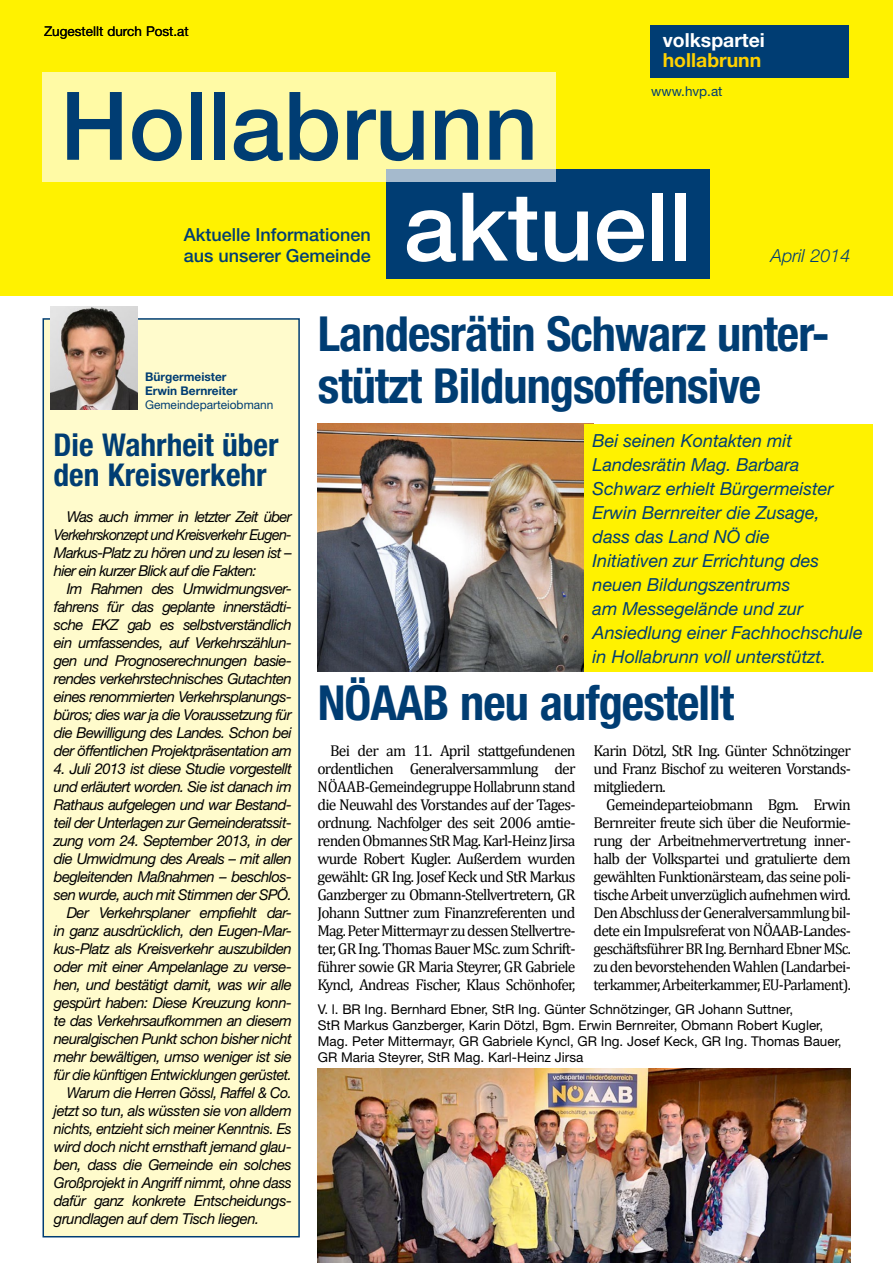
<style>
.page{position:relative;width:893px;height:1263px;background:#fff}
.page>*{position:absolute;margin:0;border:0;box-sizing:border-box;transform-origin:0 0}
.t1{font:500 94.8px "Helvetica Neue";color:#003d73}
.t2{font:500 94.8px "Helvetica Neue";color:#fff}
.t3{font:700 condensed 48.3px/52.2px "Helvetica Neue";letter-spacing:-.02em;color:#003d73}
.t4{font:700 condensed 31.5px/29.2px "Helvetica Neue";color:#003d73}
.t5{font:700 19.35px "Helvetica Neue";color:#fff}
.t6{font:700 19.35px "Helvetica Neue";color:#ffd200}
.t7{font:italic 18px/24px "Helvetica Neue";color:#003d73}
.t8{font:500 18px/21.6px "Helvetica Neue";color:#003d73}
.t9{font:italic 300 18px "Helvetica Neue";color:#003d73}
.t10{font:15.75px/18px "Cambria";letter-spacing:-.05em;color:#000;text-align:justify}
.t11{font:italic 15px/18px "Helvetica Neue";letter-spacing:-.035em;color:#000;text-align:justify}
.t12{font:italic 15px "Helvetica Neue";letter-spacing:-.035em;color:#000;scale:.95 1}
.t13{font:italic 15px "Helvetica Neue";letter-spacing:-.035em;color:#000;scale:.96 1}
.t14{font:13.5px/16.2px "Helvetica Neue";color:#000}
.t15{font:13.5px "Helvetica Neue";color:#003d73}
.t16{font:700 12px/14.4px "Helvetica Neue";color:#003d73}
.t17{font:12px "Helvetica Neue";color:#003d73}
</style>
<div class="page">
<div style="left:0;top:0;width:893px;height:296px;background:#fff200"></div>
<div style="left:386px;top:169px;width:324px;height:109px;background:#003d73"></div>
<div style="left:43px;top:72px;width:513px;height:110px;background:#fffaa5"></div>
<div style="left:651px;top:26px;width:198px;height:52px;background:#003d73"></div>
<div style="left:43px;top:318px;width:257px;height:919px;background:#fffbcc;border:2px solid #003d73"></div>
<img style="left:50px;top:306px;width:87px;height:104px">
<img style="left:318px;top:1069px;width:532px;height:194px">
<img style="left:317px;top:424px;width:267px;height:247px">
<div style="left:584px;top:424px;width:289px;height:247px;background:#fff200"></div>
<p class="t14" style="left:44px;top:23px;width:146px">Zugestellt durch Post.at</p>
<h1 class="t1" style="left:60px;top:70px;width:479px">Hollabrunn</h1>
<p class="t5" style="left:663px;top:29px;width:104px">volkspartei</p>
<p class="t6" style="left:663px;top:48px;width:100px">hollabrunn</p>
<p class="t15" style="left:651px;top:83px;width:73px">www.hvp.at</p>
<p class="t8" style="left:184px;top:223px;width:189px">Aktuelle Informationen aus unserer Gemeinde</p>
<h1 class="t2" style="left:404px;top:170px;width:290px">aktuell</h1>
<p class="t9" style="left:771px;top:245px;width:81px">April 2014</p>
<p class="t16" style="left:145px;top:369px;width:94px">Bürgermeister<br>Erwin Bernreiter</p>
<p class="t17" style="left:145px;top:398px;width:130px">Gemeindeparteiobmann</p>
<h3 class="t4" style="left:54px;top:430px;width:227px">Die Wahrheit über den Kreisverkehr</h3>
<p class="t11" style="left:54px;top:507px;width:239px;text-indent:13px">Was auch immer in letzter Zeit über Verkehrskonzept und Kreisverkehr Eugen-Markus-Platz zu hören und zu lesen ist – hier ein kurzer Blick auf die Fakten:</p>
<p class="t11" style="left:54px;top:579px;width:239px;text-indent:13px">Im Rahmen des Umwidmungsver&shy;fahrens für das geplante innerstädti&shy;sche EKZ gab es selbstverständlich ein umfassendes, auf Verkehrszählun&shy;gen und Prognoserechnungen basie&shy;rendes verkehrstechnisches Gutachten eines renommierten Verkehrsplanungs&shy;büros; dies war ja die Voraussetzung für die Bewilligung des Landes. Schon bei der öffentlichen Projektpräsentation am</p>
<p class="t11" style="left:54px;top:759px;width:239px">4. Juli 2013 ist diese Studie vorgestellt</p>
<p class="t11" style="left:54px;top:777px;width:239px">und erläutert worden. Sie ist danach im</p>
<p class="t11" style="left:54px;top:795px;width:239px">Rathaus aufgelegen und war Bestand-</p>
<p class="t11" style="left:54px;top:813px;width:239px">teil der Unterlagen zur Gemeinderatssit-</p>
<p class="t11" style="left:54px;top:831px;width:239px">zung vom 24. September 2013, in der</p>
<p class="t11" style="left:54px;top:849px;width:239px">die Umwidmung des Areals – mit allen</p>
<p class="t11" style="left:54px;top:867px;width:239px">begleitenden Maßnahmen – beschlos-</p>
<p class="t11" style="left:54px;top:885px;width:239px">sen wurde, auch mit Stimmen der SPÖ.</p>
<p class="t11" style="left:67px;top:903px;width:227px">Der Verkehrsplaner empfiehlt dar-</p>
<p class="t11" style="left:54px;top:921px;width:239px">in ganz ausdrücklich, den Eugen-Mar-</p>
<p class="t11" style="left:54px;top:939px;width:239px">kus-Platz als Kreisverkehr auszubilden</p>
<p class="t11" style="left:54px;top:957px;width:239px">oder mit einer Ampelanlage zu verse-</p>
<p class="t11" style="left:54px;top:975px;width:239px">hen, und bestätigt damit, was wir alle</p>
<p class="t11" style="left:54px;top:993px;width:239px">gespürt haben: Diese Kreuzung konn-</p>
<p class="t11" style="left:54px;top:1011px;width:239px">te das Verkehrsaufkommen an diesem</p>
<p class="t11" style="left:54px;top:1029px;width:239px">neuralgischen Punkt schon bisher nicht</p>
<p class="t11" style="left:54px;top:1047px;width:239px">mehr bewältigen, umso weniger ist sie</p>
<p class="t12" style="left:54px;top:1066px;width:252px">für die künftigen Entwicklungen gerüstet.</p>
<p class="t13" style="left:67px;top:1084px;width:236px">Warum die Herren Gössl, Raffel &amp; Co.</p>
<p class="t11" style="left:54px;top:1101px;width:239px">jetzt so tun, als wüssten sie von alldem</p>
<p class="t12" style="left:54px;top:1120px;width:252px">nichts, entzieht sich meiner Kenntnis. Es</p>
<p class="t11" style="left:54px;top:1137px;width:239px">wird doch nicht ernsthaft jemand glau-</p>
<p class="t11" style="left:54px;top:1155px;width:239px">ben, dass die Gemeinde ein solches</p>
<p class="t13" style="left:54px;top:1174px;width:249px">Großprojekt in Angriff nimmt, ohne dass</p>
<p class="t11" style="left:54px;top:1191px;width:239px">dafür ganz konkrete Entscheidungs-</p>
<p class="t11" style="left:54px;top:1209px;width:207px">grundlagen auf dem Tisch liegen.</p>
<h2 class="t3" style="left:318px;top:307px;width:513px">Landesrätin Schwarz unter&shy;stützt Bildungsoffensive</h2>
<p class="t7" style="left:593px;top:428px;width:272px">Bei seinen Kontakten mit<br>Landesrätin Mag. Barbara<br>Schwarz erhielt Bürgermeister<br>Erwin Bernreiter die Zusage,<br>dass das Land NÖ die<br>Initiativen zur Errichtung des neuen Bildungszentrums<br>am Messegelände und zur<br>Ansiedlung einer Fachhochschule in Hollabrunn voll unterstützt.</p>
<h2 class="t3" style="left:318px;top:676px;width:418px">NÖAAB neu aufgestellt</h2>
<p class="t10" style="left:593px;top:742px;width:259px">Karin Dötzl, StR Ing. Günter Schnötzinger und Franz Bischof zu weiteren Vorstands&shy;mitgliedern.</p>
<p class="t10" style="left:593px;top:796px;width:259px;text-indent:13px">Gemeindeparteiobmann Bgm. Erwin Bernreiter freute sich über die Neuformie&shy;rung der Arbeitnehmervertretung inner&shy;halb der Volkspartei und gratulierte dem gewählten Funktionärsteam, das seine poli&shy;tische Arbeit unverzüglich aufnehmen wird.<br>Den Abschluss der Generalversammlung bil&shy;dete ein Impulsreferat von NÖAAB-Landes&shy;geschäftsführer BR Ing. Bernhard Ebner MSc. zu den bevorstehenden Wahlen (Landarbei&shy;terkammer, Arbeiterkammer, EU-Parlament).</p>
<p class="t10" style="left:317px;top:742px;width:260px;text-indent:13px">Bei der am 11. April stattgefundenen ordentlichen Generalversammlung der NÖAAB-Gemeindegruppe Hollabrunn stand die Neuwahl des Vorstandes auf der Tages&shy;ordnung. Nachfolger des seit 2006 amtie&shy;renden Obmannes StR Mag. Karl-Heinz Jirsa wurde Robert Kugler. Außerdem wurden gewählt: GR Ing. Josef Keck und StR Markus Ganzberger zu Obmann-Stellvertretern, GR Johann Suttner zum Finanzreferenten und Mag. Peter Mittermayr zu dessen Stellvertre&shy;ter, GR Ing. Thomas Bauer MSc. zum Schrift&shy;führer sowie GR Maria Steyrer, GR Gabriele Kyncl, Andreas Fischer, Klaus Schönhofer,</p>
<p class="t14" style="left:318px;top:1000px;width:525px">V. l. BR Ing. Bernhard Ebner, StR Ing. Günter Schnötzinger, GR Johann Suttner,<br>StR Markus Ganzberger, Karin Dötzl, Bgm. Erwin Bernreiter, Obmann Robert Kugler, Mag. Peter Mittermayr, GR Gabriele Kyncl, GR Ing. Josef Keck, GR Ing. Thomas Bauer, GR Maria Steyrer, StR Mag. Karl-Heinz Jirsa</p>
</div>
